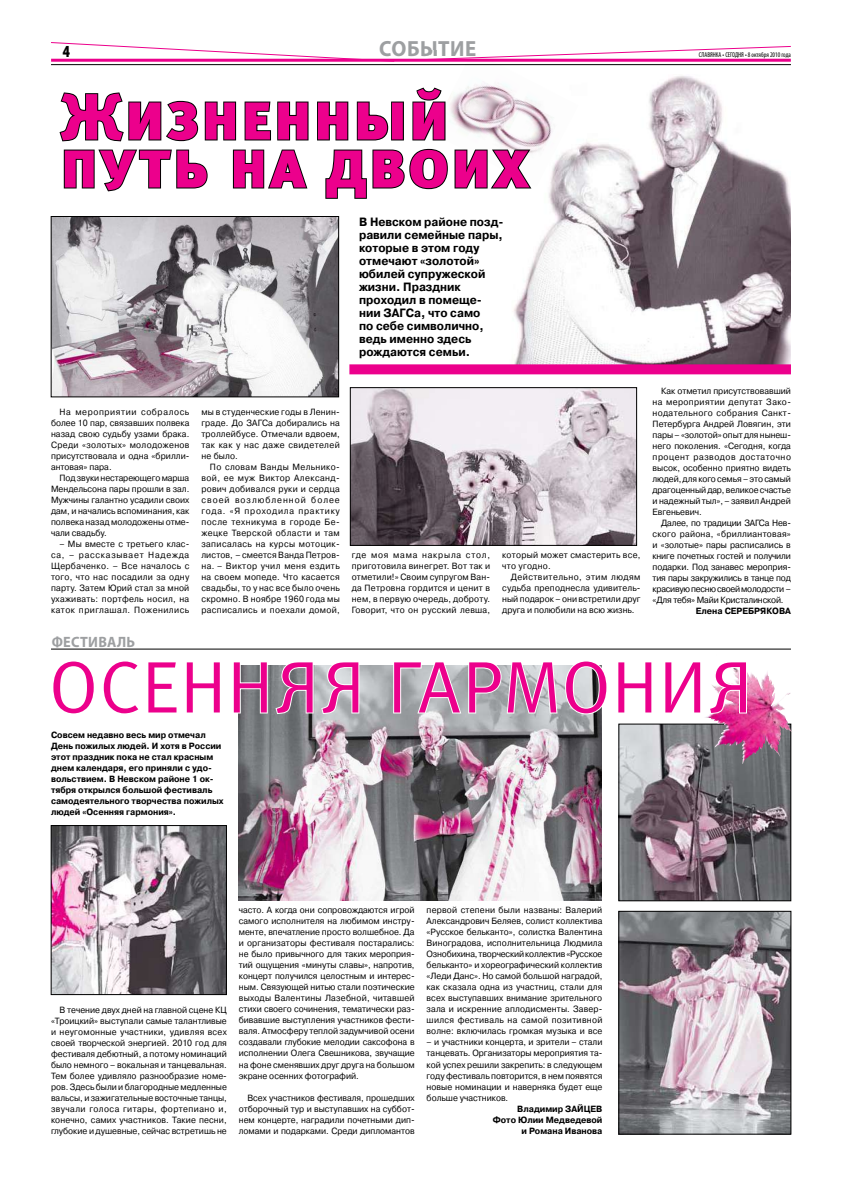
<style>
.page{position:relative;width:842px;height:1191px;background:#fff}
.page>*{position:absolute;margin:0;border:0;box-sizing:border-box;transform-origin:0 0}
.t1{font:73px "Meta Normal Cyr Caps";letter-spacing:.015em;color:#ec008c}
.t2{font:65px/48px "Meta Black Cyr Caps";letter-spacing:.025em;color:#ec008c}
.t3{font:700 22px "Myriad Pro";letter-spacing:.02em;color:#9d9fa1;scale:.95 1}
.t4{font:900 condensed 17px "Myriad Pro";color:#000;scale:.95 1}
.t5{font:700 15px "Myriad Pro";letter-spacing:.02em;color:#9d9fa1;scale:.95 1}
.t6{font:700 12px/13px "Pragmatica C";color:#000;scale:.95 1}
.t7{font:9px/11px "Pragmatica C";letter-spacing:.005em;color:#000;text-align:justify;scale:.95 1}
.t8{font:700 9px/11px "Pragmatica C";color:#000;scale:.95 1}
.t9{font:9px/11px "Pragmatica C";letter-spacing:.03em;color:#000;scale:.95 1}
.t10{font:condensed 7px "Myriad Pro";color:#000;scale:.95 1}
</style>
<div class="page">
<hr style="left:51px;top:59px;width:740px;height:3px;background:#ec008c">
<svg style="left:425px;top:46px;width:366px;height:20px"></svg>
<hr style="left:51px;top:64px;width:740px;height:1px;background:#000">
<svg style="left:51px;top:42px;width:344px;height:20px"></svg>
<img style="left:53px;top:218px;width:284px;height:177px">
<div style="left:51px;top:216px;width:288px;height:181px;border:1px solid #000"></div>
<img style="left:514px;top:76px;width:277px;height:288px">
<svg style="left:59px;top:92px;width:178px;height:50px"></svg>
<svg style="left:244px;top:101px;width:65px;height:40px"></svg>
<svg style="left:317px;top:101px;width:32px;height:40px"></svg>
<svg style="left:356px;top:101px;width:48px;height:40px"></svg>
<svg style="left:412px;top:87px;width:19px;height:54px"></svg>
<svg style="left:63px;top:149px;width:145px;height:43px"></svg>
<svg style="left:232px;top:149px;width:76px;height:40px"></svg>
<svg style="left:325px;top:148px;width:207px;height:52px"></svg>
<hr style="left:51px;top:648px;width:740px;height:1px;background:#000">
<img style="left:431px;top:51px;width:147px;height:136px">
<div style="left:349px;top:364px;width:442px;height:10px;background:#ec008c"></div>
<img style="left:352px;top:389px;width:283px;height:154px">
<div style="left:350px;top:387px;width:287px;height:158px;border:1px solid #000"></div>
<img style="left:621px;top:726px;width:168px;height:173px">
<div style="left:619px;top:724px;width:172px;height:177px;border:1px solid #000"></div>
<img style="left:53px;top:827px;width:172px;height:165px">
<div style="left:51px;top:825px;width:176px;height:169px;border:1px solid #000"></div>
<img style="left:238px;top:665px;width:363px;height:235px">
<img style="left:721px;top:692px;width:71px;height:75px">
<svg style="left:238px;top:665px;width:122px;height:50px;background:#aaacaf"></svg>
<svg style="left:392px;top:665px;width:210px;height:50px"></svg>
<svg style="left:663px;top:648px;width:39px;height:78px"></svg>
<svg style="left:709px;top:665px;width:39px;height:50px"></svg>
<img style="left:621px;top:913px;width:168px;height:219px">
<div style="left:619px;top:911px;width:172px;height:223px;border:1px solid #000"></div>
<h3 class="t4" style="left:63px;top:41px;width:9px">4</h3>
<h3 class="t3" style="left:379px;top:34px;width:103px">событие</h3>
<p class="t10" style="left:699px;top:50px;width:98px">СЛАВЯНКА • СЕГОДНЯ • 8 октября 2010 года</p>
<h2 class="t2" style="left:60px;top:93px;width:472px">Жизненный путь на двоих</h2>
<h3 class="t6" style="left:359px;top:215px;width:154px">В Невском районе позд&shy;равили семейные пары, которые в этом году отмечают «золотой» юбилей супруже-ской жизни. Праздник проходил в помеще&shy;нии ЗАГСа, что само<br>по себе символично, ведь именно здесь рождаются семьи.</h3>
<p class="t7" style="left:51px;top:407px;width:147px;text-indent:8px">На мероприятии собралось более 10 пар, связавших полвека назад свою судьбу узами брака.<br>Среди «золотых» молодоженов присутствовала и одна «брилли&shy;антовая» пара.</p>
<p class="t7" style="left:51px;top:473px;width:147px;text-indent:8px">Под звуки нестареющего марша Мендельсона пары прошли в зал.<br>Мужчины галантно усадили своих дам, и начались вспоминания, как полвека назад молодожены отме&shy;чали свадьбу.</p>
<p class="t7" style="left:51px;top:539px;width:147px;text-indent:8px">– Мы вместе с третьего клас&shy;са, – рассказывает Надежда Щербаченко. – Все началось с того, что нас посадили за одну парту. Затем Юрий стал за мной ухаживать: портфель носил, на каток приглашал. Поженились</p>
<p class="t7" style="left:201px;top:407px;width:147px">мы в студенческие годы в Ленин&shy;граде. До ЗАГСа добирались на троллейбусе. Отмечали вдвоем, так как у нас даже свидетелей не было.</p>
<p class="t7" style="left:201px;top:462px;width:147px;text-indent:8px">По словам Ванды Мельнико&shy;вой, ее муж Виктор Александ&shy;рович добивался руки и сердца своей возлюбленной более года. «Я проходила практику после техникума в городе Бе&shy;жецке Тверской области и там записалась на курсы мотоцик&shy;листов, – смеется Ванда Петров&shy;на. – Виктор учил меня ездить на своем мопеде. Что касается свадьбы, то у нас все было очень скромно. В ноябре 1960 года мы расписались и поехали домой,</p>
<p class="t7" style="left:352px;top:549px;width:147px">где моя мама накрыла стол, приготовила винегрет. Вот так и отметили!» Своим супругом Ван&shy;да Петровна гордится и ценит в нем, в первую очередь, доброту.<br>Говорит, что он русский левша,</p>
<p class="t9" style="left:502px;top:549px;width:147px">который может смастерить все, что угодно.</p>
<p class="t7" style="left:502px;top:571px;width:147px;text-indent:8px">Действительно, этим людям судьба преподнесла удивитель&shy;ный подарок – они встретили друг друга и полюбили на всю жизнь.</p>
<p class="t7" style="left:652px;top:385px;width:147px;text-align:left;text-indent:8px">Как отметил присутствовавший на мероприятии депутат Зако&shy;нодательного собрания Санкт-<br>Петербурга Андрей Ловягин, эти пары – «золотой» опыт для нынеш&shy;него поколения. «Сегодня, когда процент разводов достаточно высок, особенно приятно видеть людей, для кого семья – это самый драгоценный дар, великое счастье и надежный тыл», – заявил Андрей<br>Евгеньевич.</p>
<p class="t7" style="left:652px;top:517px;width:147px;text-indent:8px">Далее, по традиции ЗАГСа Нев&shy;ского района, «бриллиантовая» и «золотые» пары расписались в книге почетных гостей и получили подарки. Под занавес мероприя&shy;тия пары закружились в танце под красивую песню своей молодости – «Для тебя» Майи Кристалинской.</p>
<p class="t8" style="left:696px;top:605px;width:102px">Елена Серебрякова</p>
<h3 class="t5" style="left:52px;top:632px;width:89px">фестиваль</h3>
<h1 class="t1" style="left:49px;top:646px;width:705px">Осенняя гармония</h1>
<p class="t8" style="left:51px;top:729px;width:183px">Совсем недавно весь мир отмечал День пожилых людей. И хотя в России этот праздник пока не стал красным днем календаря, его приняли с удо&shy;вольствием. В Невском районе 1 ок&shy;тября открылся большой фестиваль самодеятельного творчества пожилых людей «Осенняя гармония».</p>
<p class="t7" style="left:51px;top:1004px;width:187px;text-indent:8px">В течение двух дней на главной сцене КЦ «Троицкий» выступали самые талантливые и неугомонные участники, удивляя всех своей творческой энергией. 2010 год для фестиваля дебютный, а потому номинаций было немного – вокальная и танцевальная.<br>Тем более удивляло разнообразие номе&shy;ров. Здесь были и благородные медленные вальсы, и зажигательные восточные танцы, звучали голоса гитары, фортепиано и, конечно, самих участников. Такие песни, глубокие и душевные, сейчас встретишь не</p>
<p class="t7" style="left:239px;top:905px;width:187px">часто. А когда они сопровождаются игрой самого исполнителя на любимом инстру&shy;менте, впечатление просто волшебное. Да и организаторы фестиваля постарались: не было привычного для таких мероприя&shy;тий ощущения «минуты славы», напротив, концерт получился целостным и интерес&shy;ным. Связующей нитью стали поэтические выходы Валентины Лазебной, читавшей стихи своего сочинения, тематически раз&shy;бивавшие выступления участников фести&shy;валя. Атмосферу теплой задумчивой осени создавали глубокие мелодии саксофона в исполнении Олега Свешникова, звучащие на фоне сменявших друг друга на большом экране осенних фотографий.</p>
<p class="t7" style="left:239px;top:1092px;width:187px;text-indent:8px">Всех участников фестиваля, прошедших отборочный тур и выступавших на суббот&shy;нем концерте, наградили почетными дип&shy;ломами и подарками. Среди дипломантов</p>
<p class="t7" style="left:427px;top:905px;width:187px">первой степени были названы: Валерий Александрович Беляев, солист коллектива «Русское бельканто», солистка Валентина Виноградова, исполнительница Людмила Ознобихина, творческий коллектив «Русское бельканто» и хореографический коллектив «Леди Данс». Но самой большой наградой, как сказала одна из участниц, стали для всех выступавших внимание зрительного зала и искренние аплодисменты. Завер&shy;шился фестиваль на самой позитивной волне: включилась громкая музыка и все</p>
<p class="t7" style="left:427px;top:1037px;width:187px">– и участники концерта, и зрители – стали танцевать. Организаторы мероприятия та&shy;кой успех решили закрепить: в следующем году фестиваль повторится, в нем появятся новые номинации и наверняка будет еще больше участников.</p>
<p class="t8" style="left:493px;top:1103px;width:117px;text-align:right">Владимир Зайцев<br>Фото Юлии Медведевой и Романа Иванова</p>
</div>
